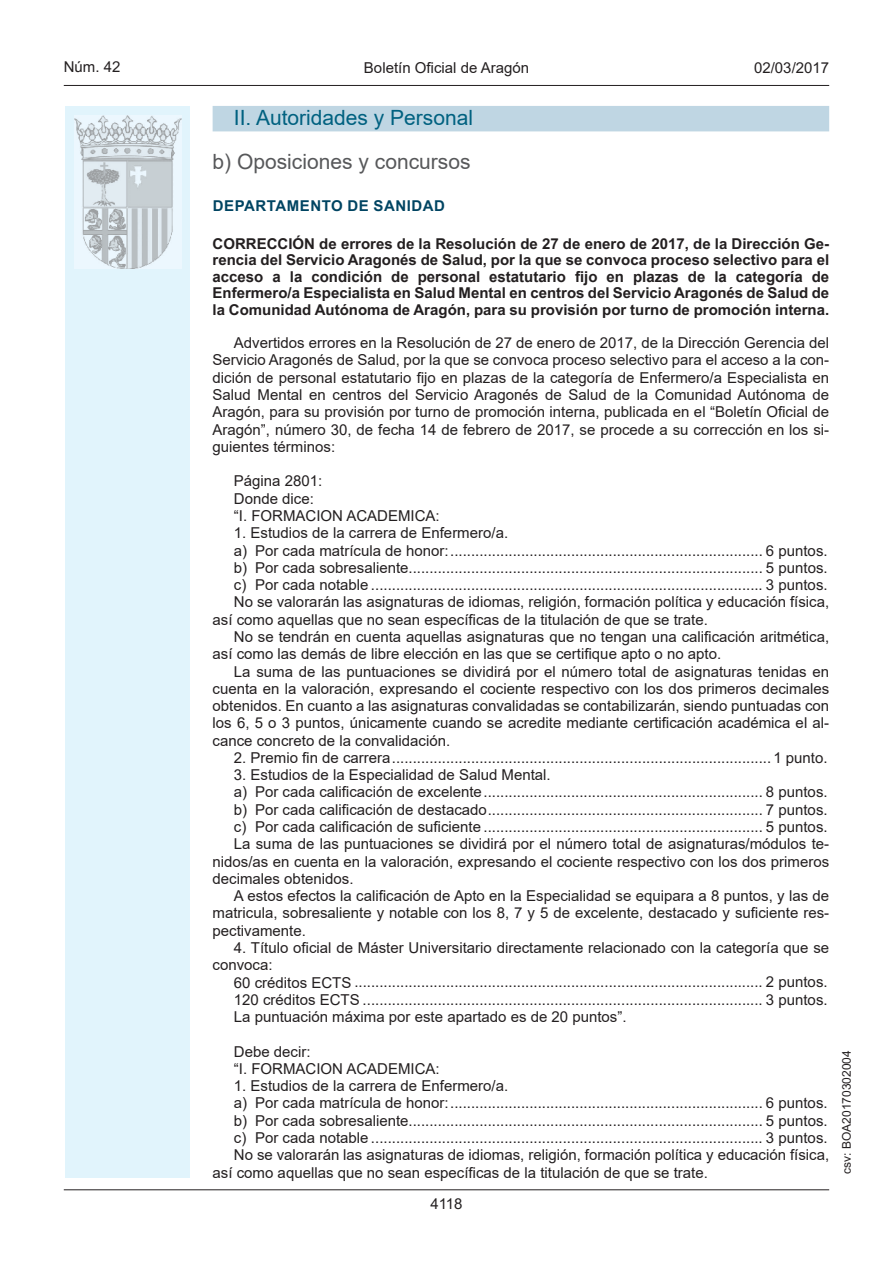
<style>
.page{position:relative;width:893px;height:1263px;background:#fff}
.page>*{position:absolute;margin:0;border:0;box-sizing:border-box;transform-origin:0 0}
.Titulo_sec{font:21px "Arial MT2";color:#006180}
.Sub_Seccion{font:21px "Arial MT2";color:#57585a}
.inicio_de_parrafo{font:15px/17.2px "Arial MT2";color:#231f20;text-align:justify}
.Sangrado_01{font:15px "Arial";color:#231f20}
.inicio_de_parrafo-2{font:15px "Arial";color:#231f20}
.Titulo_text{font:700 15px/16.5px "Arial";color:#231f20;text-align:justify}
.estilo_head-c{font:15px "Arial MT2";color:#231f20}
.emisor_text{font:700 15px "Arial";letter-spacing:.035em;color:#004462}
.estilo_head-d{font:15px "Arial";color:#231f20}
.estilo_head-i{font:15px "Arial";color:#231f20}
.numero_pagina{font:15px "Arial";color:#231f20}
.estilo_head-i-2{font:12px "Arial";color:#231f20}
.s1{font-family:"Arial Bold MT2";font-weight:400}
.s2{font-family:"Arial MT2"}
</style>
<div class="page">
<div style="left:65px;top:106px;width:125px;height:1072px;background:#e1f4fc"></div>
<img style="left:75px;top:115px;width:106px;height:153px">
<hr style="left:64px;top:85px;width:765px;height:1px;background:#231f20">
<hr style="left:64px;top:1189px;width:765px;height:1px;background:#231f20">
<div style="left:213px;top:106px;width:616px;height:25px;background:#bfd6e3"></div>
<p class="estilo_head-i" style="left:64px;top:57px;width:58px">Núm. 42</p>
<p class="estilo_head-c" style="left:364px;top:57px;width:167px">Boletín Oficial de Aragón</p>
<p class="estilo_head-d" style="left:754px;top:57px;width:77px">02/03/2017</p>
<p class="Titulo_sec" style="left:234px;top:103px;width:241px">II. Autoridades y Personal</p>
<p class="Sub_Seccion" style="left:213px;top:147px;width:259px">b) Oposiciones y concursos</p>
<p class="emisor_text" style="left:213px;top:195px;width:234px">DEPARTAMENTO DE SANIDAD</p>
<p class="Titulo_text" style="left:213px;top:236px;width:618px">CORRECCIÓN de errores de la Resolución de 27 de enero de 2017, de la Dirección Ge&shy;rencia del Servicio Aragonés de Salud, por la que se convoca proceso selectivo para el <span class="s1">acceso a la condición de personal estatutario fijo en plazas de la categoría de </span>Enfermero/a Especialista en Salud Mental en centros del Servicio Aragonés de Salud de la Comunidad Autónoma de Aragón, para su provisión por turno de promoción interna.</p>
<p class="inicio_de_parrafo" style="left:213px;top:334px;width:618px;text-indent:21px">Advertidos errores en la Resolución de 27 de enero de 2017, de la Dirección Gerencia del Servicio Aragonés de Salud, por la que se convoca proceso selectivo para el acceso a la con&shy;dición de personal estatutario fijo en plazas de la categoría de Enfermero/a Especialista en Salud Mental en centros del Servicio Aragonés de Salud de la Comunidad Autónoma de Aragón, para su provisión por turno de promoción interna, publicada en el “Boletín Oficial de Aragón”, número 30, de fecha 14 de febrero de 2017, se procede a su corrección en los si&shy;guientes términos:</p>
<p class="inicio_de_parrafo" style="left:234px;top:472px;width:90px">Página 2801:</p>
<p class="inicio_de_parrafo" style="left:234px;top:490px;width:82px">Donde dice:</p>
<p class="inicio_de_parrafo" style="left:234px;top:507px;width:207px">“I. FORMACION ACADEMICA:</p>
<p class="inicio_de_parrafo" style="left:234px;top:524px;width:276px">1. Estudios de la carrera de Enfermero/a.</p>
<p class="Sangrado_01" style="left:234px;top:540px;width:595px"><span class="s2">a) Por cada matrícula de honor:</span>........................................................................... 6 puntos.</p>
<p class="Sangrado_01" style="left:234px;top:557px;width:595px"><span class="s2">b) Por cada sobresaliente</span>..................................................................................... 5 puntos.</p>
<p class="Sangrado_01" style="left:234px;top:574px;width:595px"><span class="s2">c) Por cada notable</span> .............................................................................................. 3 puntos.</p>
<p class="inicio_de_parrafo" style="left:213px;top:593px;width:618px;text-indent:21px">No se valorarán las asignaturas de idiomas, religión, formación política y educación física, así como aquellas que no sean específicas de la titulación de que se trate.</p>
<p class="inicio_de_parrafo" style="left:213px;top:628px;width:618px;text-indent:21px">No se tendrán en cuenta aquellas asignaturas que no tengan una calificación aritmética, así como las demás de libre elección en las que se certifique apto o no apto.</p>
<p class="inicio_de_parrafo" style="left:213px;top:662px;width:618px;text-indent:21px">La suma de las puntuaciones se dividirá por el número total de asignaturas tenidas en cuenta en la valoración, expresando el cociente respectivo con los dos primeros decimales obtenidos. En cuanto a las asignaturas convalidadas se contabilizarán, siendo puntuadas con los 6, 5 o 3 puntos, únicamente cuando se acredite mediante certificación académica el al&shy;cance concreto de la convalidación.</p>
<p class="inicio_de_parrafo-2" style="left:234px;top:747px;width:595px"><span class="s2">2. Premio fin de carrera</span>........................................................................................... 1 punto.</p>
<p class="inicio_de_parrafo" style="left:234px;top:766px;width:318px">3. Estudios de la Especialidad de Salud Mental.</p>
<p class="Sangrado_01" style="left:234px;top:782px;width:595px"><span class="s2">a) Por cada calificación de excelente</span>................................................................... 8 puntos.</p>
<p class="Sangrado_01" style="left:234px;top:799px;width:595px"><span class="s2">b) Por cada calificación de destacado</span>.................................................................. 7 puntos.</p>
<p class="Sangrado_01" style="left:234px;top:816px;width:595px"><span class="s2">c) Por cada calificación de suficiente</span> ................................................................... 5 puntos.</p>
<p class="inicio_de_parrafo" style="left:213px;top:835px;width:618px;text-indent:21px">La suma de las puntuaciones se dividirá por el número total de asignaturas/módulos te&shy;nidos/as en cuenta en la valoración, expresando el cociente respectivo con los dos primeros decimales obtenidos.</p>
<p class="inicio_de_parrafo" style="left:213px;top:887px;width:618px;text-indent:21px">A estos efectos la calificación de Apto en la Especialidad se equipara a 8 puntos, y las de matricula, sobresaliente y notable con los 8, 7 y 5 de excelente, destacado y suficiente res&shy;pectivamente.</p>
<p class="inicio_de_parrafo" style="left:213px;top:939px;width:618px;text-indent:21px">4. Título oficial de Máster Universitario directamente relacionado con la categoría que se convoca:</p>
<p class="inicio_de_parrafo-2" style="left:234px;top:972px;width:595px"><span class="s2">60 créditos ECTS</span> .................................................................................................. 2 puntos.</p>
<p class="inicio_de_parrafo-2" style="left:234px;top:989px;width:595px"><span class="s2">120 créditos ECTS</span> ................................................................................................ 3 puntos.</p>
<p class="inicio_de_parrafo" style="left:234px;top:1008px;width:394px">La puntuación máxima por este apartado es de 20 puntos”.</p>
<p class="inicio_de_parrafo" style="left:234px;top:1042px;width:78px">Debe decir:</p>
<p class="inicio_de_parrafo" style="left:234px;top:1060px;width:207px">“I. FORMACION ACADEMICA:</p>
<p class="inicio_de_parrafo" style="left:234px;top:1077px;width:276px">1. Estudios de la carrera de Enfermero/a.</p>
<p class="Sangrado_01" style="left:234px;top:1093px;width:595px"><span class="s2">a) Por cada matrícula de honor:</span>........................................................................... 6 puntos.</p>
<p class="Sangrado_01" style="left:234px;top:1110px;width:595px"><span class="s2">b) Por cada sobresaliente</span>..................................................................................... 5 puntos.</p>
<p class="Sangrado_01" style="left:234px;top:1127px;width:595px"><span class="s2">c) Por cada notable</span> .............................................................................................. 3 puntos.</p>
<p class="inicio_de_parrafo" style="left:213px;top:1146px;width:618px;text-indent:21px">No se valorarán las asignaturas de idiomas, religión, formación política y educación física, así como aquellas que no sean específicas de la titulación de que se trate.</p>
<p class="numero_pagina" style="left:430px;top:1193px;width:34px">4118</p>
<p class="estilo_head-i-2" style="left:838px;top:1174px;width:125px;rotate:-90deg">csv: BOA20170302004</p>
</div>
